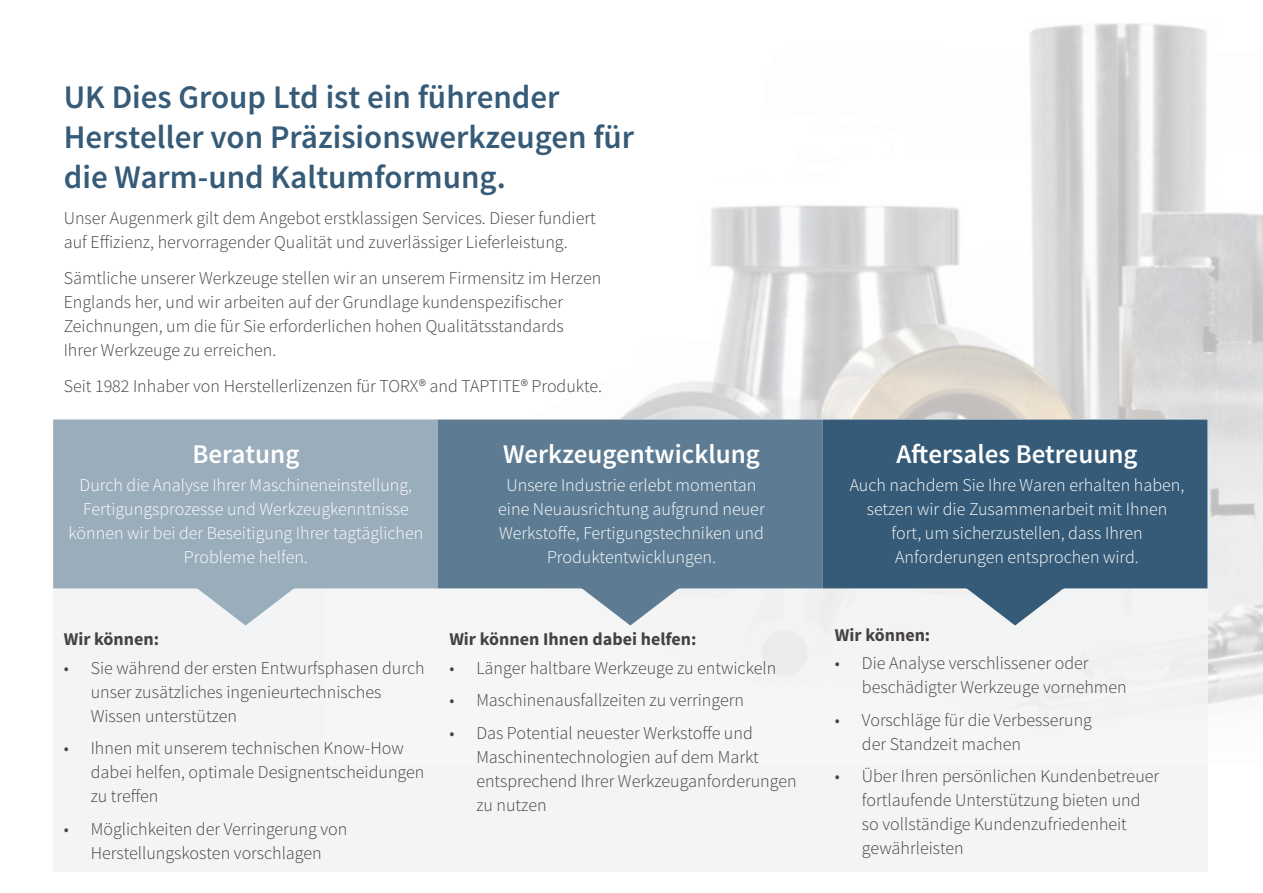
<style>
.page{position:relative;width:1263px;height:893px;background:#fff}
.page>*{position:absolute;margin:0;border:0;box-sizing:border-box;transform-origin:0 0}
.t1{font:600 33px/39.6px "Source Sans Pro";color:#355b78}
.t2{font:600 27px "Source Sans Pro";color:#fff}
.t3{font:300 18px/24px "Source Sans Pro";color:#464240}
.t4{font:300 18px/24px "Source Sans Pro";color:#fff;text-align:center}
.t5{font:700 18px "Source Sans Pro";color:#464240}
</style>
<div class="page">
<img style="left:325px;top:23px;width:938px;height:713px">
<div style="left:53px;top:420px;width:1154px;height:452px;background:#f2f3f4"></div>
<svg style="left:53px;top:420px;width:385px;height:205px;fill:#9aadbb"></svg>
<svg style="left:438px;top:420px;width:385px;height:205px;fill:#5d7c93"></svg>
<svg style="left:823px;top:420px;width:384px;height:205px;fill:#355b78"></svg>
<hr style="left:1262px;top:0;width:1px;height:446px;background:#f2f3f4">
<p class="t1" style="left:64px;top:79px;width:572px">UK Dies Group Ltd ist ein führender<br>Hersteller von Präzisionswerkzeugen für die Warm-und Kaltumformung.</p>
<p class="t3" style="left:64px;top:207px;width:533px">Unser Augenmerk gilt dem Angebot erstklassigen Services. Dieser fundiert auf Effizienz, hervorragender Qualität und zuverlässiger Lieferleistung.</p>
<p class="t3" style="left:64px;top:267px;width:539px">Sämtliche unserer Werkzeuge stellen wir an unserem Firmensitz im Herzen Englands her, und wir arbeiten auf der Grundlage kundenspezifischer Zeichnungen, um die für Sie erforderlichen hohen Qualitätsstandards Ihrer Werkzeuge zu erreichen.</p>
<p class="t3" style="left:64px;top:375px;width:540px">Seit 1982 Inhaber von Herstellerlizenzen für TORX® and TAPTITE® Produkte.</p>
<p class="t2" style="left:192px;top:437px;width:109px">Beratung</p>
<p class="t4" style="left:68px;top:473px;width:356px">Durch die Analyse Ihrer Maschineneinstellung, Fertigungsprozesse und Werkzeugkenntnisse können wir bei der Beseitigung Ihrer tagtäglichen Probleme helfen.</p>
<p class="t5" style="left:64px;top:628px;width:97px">Wir können:</p>
<p class="t3" style="left:91px;top:656px;width:335px;text-indent:-27px">• Sie während der ersten Entwurfsphasen durch unser zusätzliches ingenieurtechnisches<br>Wissen unterstützen</p>
<p class="t3" style="left:91px;top:736px;width:335px;text-indent:-27px">• Ihnen mit unserem technischen Know-How dabei helfen, optimale Designentscheidungen zu treffen</p>
<p class="t3" style="left:64px;top:817px;width:285px;text-align:center">• Möglichkeiten der Verringerung von<br>Herstellungskosten vorschlagen</p>
<p class="t2" style="left:503px;top:437px;width:258px">Werkzeugentwicklung</p>
<p class="t4" style="left:498px;top:473px;width:268px">Unsere Industrie erlebt momentan eine Neuausrichtung aufgrund neuer Werkstoffe, Fertigungstechniken und Produktentwicklungen.</p>
<p class="t5" style="left:449px;top:628px;width:249px">Wir können Ihnen dabei helfen:</p>
<p class="t3" style="left:449px;top:656px;width:328px">• Länger haltbare Werkzeuge zu entwickeln</p>
<p class="t3" style="left:449px;top:688px;width:296px">• Maschinenausfallzeiten zu verringern</p>
<p class="t3" style="left:476px;top:721px;width:322px;text-indent:-27px">• Das Potential neuester Werkstoffe und Maschinentechnologien auf dem Markt entsprechend Ihrer Werkzeuganforderungen zu nutzen</p>
<p class="t2" style="left:896px;top:437px;width:242px">Aftersales Betreuung</p>
<p class="t4" style="left:850px;top:473px;width:336px">Auch nachdem Sie Ihre Waren erhalten haben, setzen wir die Zusammenarbeit mit Ihnen fort, um sicherzustellen, dass Ihren Anforderungen entsprochen wird.</p>
<p class="t5" style="left:835px;top:623px;width:97px">Wir können:</p>
<p class="t3" style="left:862px;top:651px;width:266px;text-indent:-27px">• Die Analyse verschlissener oder beschädigter Werkzeuge vornehmen</p>
<p class="t3" style="left:862px;top:708px;width:232px;text-indent:-27px">• Vorschläge für die Verbesserung der Standzeit machen</p>
<p class="t3" style="left:862px;top:764px;width:299px;text-indent:-27px">• Über Ihren persönlichen Kundenbetreuer fortlaufende Unterstützung bieten und so vollständige Kundenzufriedenheit gewährleisten</p>
</div>
